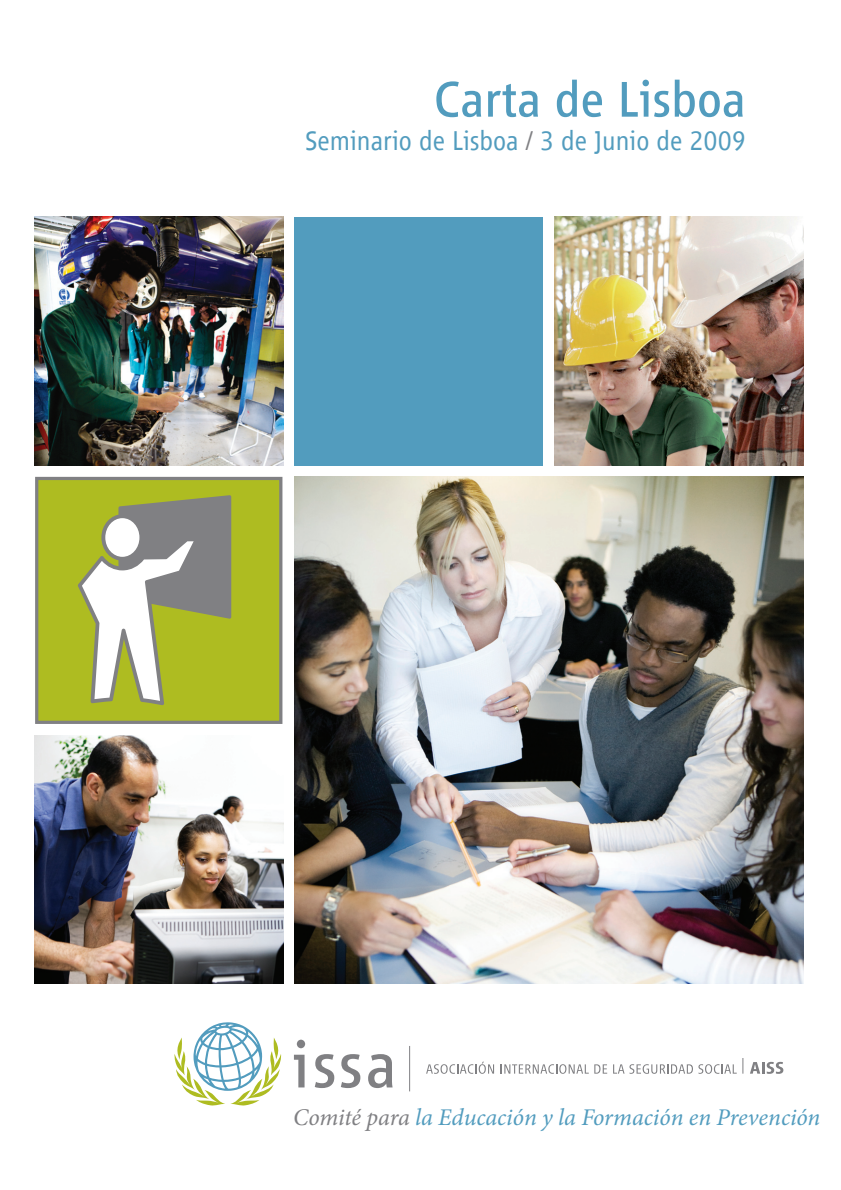
<style>
.page{position:relative;width:841px;height:1190px;background:#fff}
.page>*{position:absolute;margin:0;border:0;box-sizing:border-box;transform-origin:0 0}
.t1{font:52px "Vialog LT Com";color:#529cbe}
.t2{font:300 28px "Vialog LT Com";color:#529cbe}
.t3{font:italic 24px "Minion Pro";letter-spacing:-.005em;color:#529cbe}
.s1{color:#808083}
</style>
<div class="page">
<img style="left:34px;top:217px;width:249px;height:248px">
<img style="left:554px;top:217px;width:248px;height:248px">
<div style="left:294px;top:217px;width:249px;height:248px;background:#529cbe"></div>
<div style="left:37px;top:478px;width:244px;height:244px;background:#aebc21"></div>
<div style="left:35px;top:477px;width:247px;height:247px;border:3px solid #808083"></div>
<svg style="left:78px;top:495px;width:153px;height:210px"></svg>
<img style="left:294px;top:476px;width:508px;height:508px">
<svg style="left:294px;top:1040px;width:98px;height:48px"></svg>
<svg style="left:426px;top:1062px;width:68px;height:12px"></svg>
<svg style="left:500px;top:1064px;width:88px;height:10px"></svg>
<svg style="left:594px;top:1064px;width:98px;height:10px"></svg>
<svg style="left:698px;top:1064px;width:38px;height:10px"></svg>
<svg style="left:742px;top:1058px;width:1px;height:16px"></svg>
<svg style="left:750px;top:1062px;width:33px;height:12px"></svg>
<hr style="left:409px;top:1046px;width:1px;height:45px;background:#808083">
<svg style="left:174px;top:1022px;width:107px;height:83px"></svg>
<img style="left:34px;top:735px;width:249px;height:249px">
<h1 class="t1" style="left:433px;top:71px;width:313px">Carta de Lisboa</h1>
<p class="t2" style="left:305px;top:125px;width:442px">Seminario de Lisboa <span class="s1">/</span> 3 de Junio de 2009</p>
<p class="t3" style="left:293px;top:1101px;width:528px"><span class="s1">Comité para</span> la Educación y la Formación en Prevención</p>
</div>
